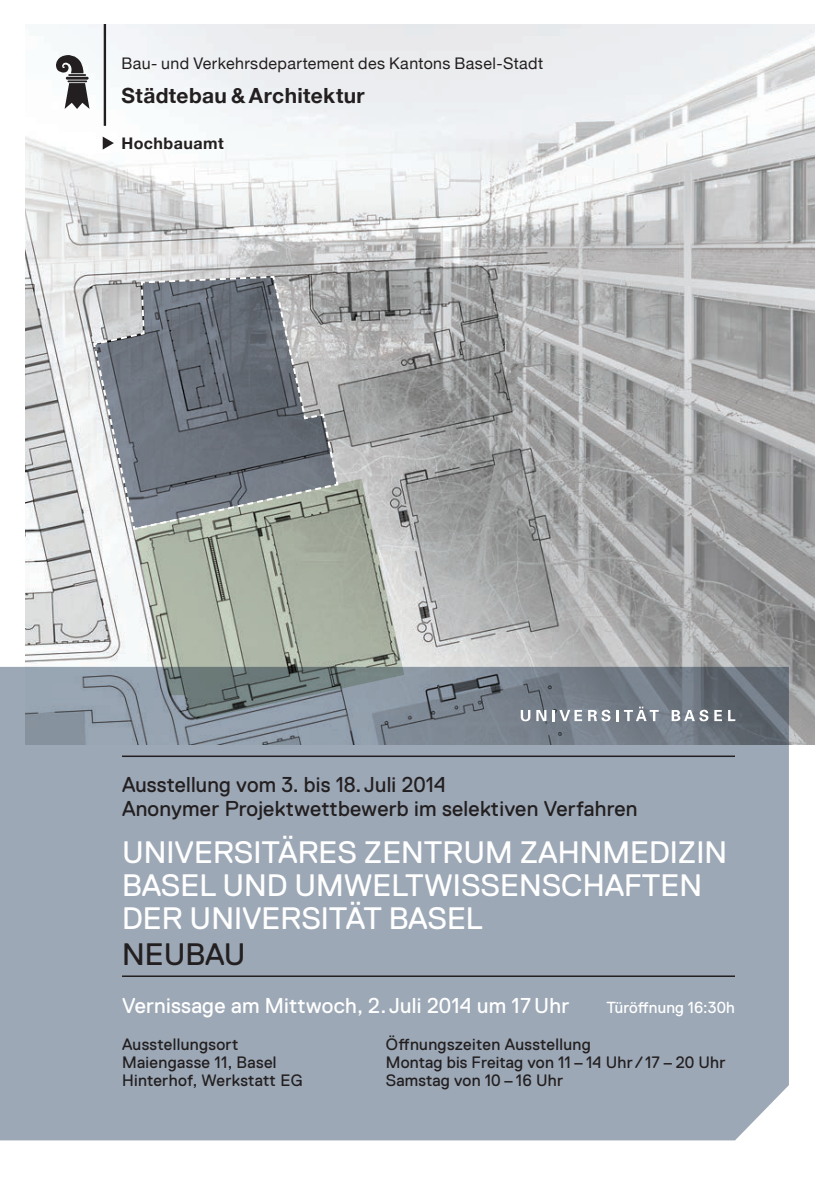
<style>
.page{position:relative;width:840px;height:1191px;background:#fff}
.page>*{position:absolute;margin:0;border:0;box-sizing:border-box;transform-origin:0 0}
.t1{font:31px/33px "Replica Pro";color:#fff}
.t2{font:31px "Replica Pro";color:#231f20}
.t3{font:21.6px/24px "Replica Pro";letter-spacing:.01em;color:#231f20}
.t4{font:21.6px "Replica Pro";letter-spacing:.01em;color:#fff}
.t5{font:700 20.8px "Helvetica Neue";letter-spacing:.02em;color:#231f20}
.t6{font:16.4px/18px "Replica Pro";letter-spacing:.02em;color:#231f20}
.t7{font:16px "Helvetica Neue";letter-spacing:.025em;color:#231f20}
.t8{font:16px "Replica Pro";letter-spacing:.01em;color:#fff}
.t9{font:700 16px "Helvetica Neue";letter-spacing:.03em;color:#231f20}
</style>
<div class="page">
<img style="left:26px;top:24px;width:788px;height:720px">
<svg style="left:0;top:667px;width:788px;height:473px;background:#98a4b1"></svg>
<svg style="left:134px;top:479px;width:270px;height:242px;background:#9fa8a0"></svg>
<svg style="left:92px;top:275px;width:247px;height:256px;background:#888d92"></svg>
<svg style="left:520px;top:710px;width:10px;height:11px"></svg>
<svg style="left:536px;top:710px;width:10px;height:11px"></svg>
<svg style="left:552px;top:710px;width:29px;height:11px"></svg>
<svg style="left:587px;top:709px;width:23px;height:12px"></svg>
<svg style="left:616px;top:706px;width:42px;height:15px"></svg>
<svg style="left:671px;top:709px;width:37px;height:12px"></svg>
<svg style="left:714px;top:710px;width:7px;height:11px"></svg>
<svg style="left:727px;top:710px;width:8px;height:11px"></svg>
<hr style="left:122px;top:755px;width:612px;height:2px;background:#231f20">
<hr style="left:122px;top:975px;width:612px;height:2px;background:#231f20">
<hr style="left:104px;top:24px;width:2px;height:102px;background:#231f20">
<svg style="left:56px;top:55px;width:33px;height:54px"></svg>
<svg style="left:103px;top:137px;width:11px;height:13px"></svg>
<p class="t7" style="left:121px;top:54px;width:423px">Bau- und Verkehrsdepartement des Kantons Basel-Stadt</p>
<p class="t5" style="left:121px;top:83px;width:245px">Städtebau &amp; Architektur</p>
<p class="t9" style="left:121px;top:133px;width:104px">Hochbauamt</p>
<h2 class="t3" style="left:122px;top:772px;width:516px">Ausstellung vom 3. bis 18.Juli 2014<br>Anonymer Projektwettbewerb im selektiven Verfahren</h2>
<h1 class="t1" style="left:122px;top:836px;width:606px">Universitäres Zentrum Zah nmedizin<br>Base</h1>
<h1 class="t1" style="left:199px;top:869px;width:142px">l und Umwe</h1>
<h1 class="t1" style="left:391px;top:869px;width:89px">ltwisse</h1>
<h1 class="t1" style="left:518px;top:869px;width:84px">nschaf</h1>
<h1 class="t1" style="left:641px;top:869px;width:62px">ten</h1>
<h1 class="t1" style="left:122px;top:902px;width:306px">der Universität Base</h1>
<h1 class="t1" style="left:465px;top:902px;width:18px">l</h1>
<h1 class="t2" style="left:122px;top:937px;width:21px">Neubau</h1>
<h2 class="t4" style="left:122px;top:993px;width:449px">Vernissage am Mittwoch, 2.Juli 2014 um 17 Uhr</h2>
<p class="t8" style="left:606px;top:998px;width:130px">Türöffnung 16:30h</p>
<p class="t6" style="left:122px;top:1035px;width:182px">Ausstellungsort<br>Maiengasse 11, Basel<br>Hinterhof, Werkstatt EG</p>
<p class="t6" style="left:386px;top:1035px;width:341px">Öffnungszeiten Ausstellung<br>Montag bis Freitag von 11 –14 Uhr/17 – 20 Uhr<br>Samstag von 10 –16 Uhr</p>
</div>
